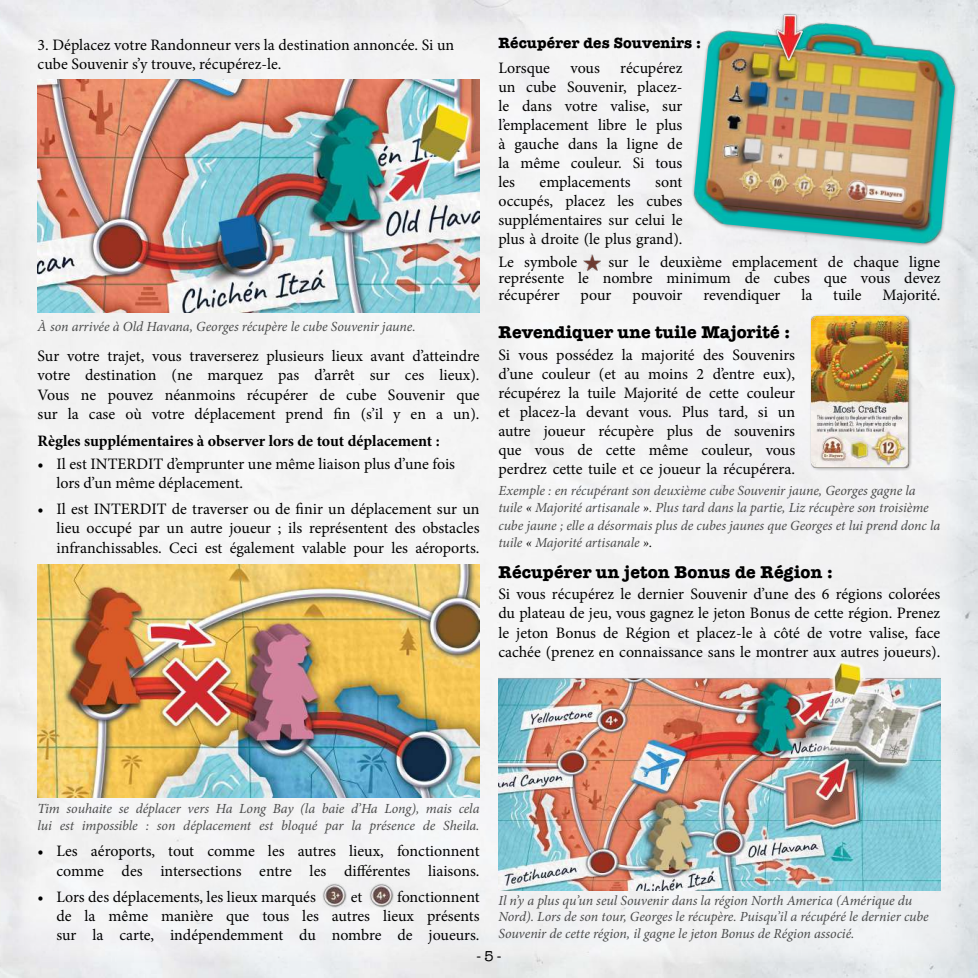
<style>
.page{position:relative;width:978px;height:978px;background:#fff}
.page>*{position:absolute;margin:0;border:0;box-sizing:border-box;transform-origin:0 0}
.t1{font:700 17.25px "American Typewriter ITC Pro";letter-spacing:.01em;color:#000}
.t2{font:15.9px/19px "Minion Pro";color:#000;text-align:justify}
.t3{font:700 15.9px "Minion Pro";letter-spacing:-.005em;color:#000}
.t4{font:700 15px "American Typewriter ITC Pro";letter-spacing:.01em;color:#000}
.t5{font:500 14.55px "American Typewriter ITC Pro";color:#000}
.t6{font:italic 13.95px/17.2px "Minion Pro";letter-spacing:-.005em;color:#4a4b4b}
.s1{color:#000}
</style>
<div class="page">
<div style="left:15px;top:15px;width:948px;height:948px;background:#f2f2f3"></div>
<img style="left:38px;top:79px;width:442px;height:234px">
<img style="left:38px;top:564px;width:442px;height:234px">
<img style="left:498px;top:658px;width:442px;height:233px">
<div style="left:809px;top:314px;width:104px;height:157px;background:#000;opacity:.4"></div>
<img style="left:812px;top:317px;width:97px;height:150px">
<img style="left:691px;top:12px;width:269px;height:233px">
<div style="left:774px;top:13px;width:32px;height:52px;background:#000;opacity:.4"></div>
<img style="left:773px;top:14px;width:32px;height:47px">
<img style="left:584px;top:254px;width:17px;height:16px">
<img style="left:370px;top:884px;width:23px;height:23px">
<img style="left:323px;top:884px;width:23px;height:23px">
<p class="t2" style="left:38px;top:35px;width:418px">3. Déplacez votre Randonneur vers la destination annoncée. Si un cube Souvenir s’y trouve, récupérez-le.</p>
<p class="t6" style="left:38px;top:318px;width:380px">À son arrivée à Old Havana, Georges récupère le cube Souvenir jaune.</p>
<p class="t2" style="left:38px;top:347px;width:443px">Sur votre trajet, vous traverserez plusieurs lieux avant d’atteindre votre destination (ne marquez pas d’arrêt sur ces lieux).<br>Vous ne pouvez néanmoins récupérer de cube Souvenir que sur la case où votre déplacement prend fin (s’il y en a un).</p>
<p class="t3" style="left:38px;top:429px;width:404px">Règles supplémentaires à observer lors de tout déplacement :</p>
<p class="t2" style="left:56px;top:454px;width:400px;text-indent:-19px">• Il est INTERDIT d’emprunter une même liaison plus d’une fois lors d’un même déplacement.</p>
<p class="t2" style="left:56px;top:500px;width:425px;text-indent:-19px">• Il est INTERDIT de traverser ou de finir un déplacement sur un lieu occupé par un autre joueur ; ils représentent des obstacles infranchissables. Ceci est également valable pour les aéroports.</p>
<p class="t4" style="left:498px;top:33px;width:204px">Récupérer des Souvenirs :</p>
<p class="t2" style="left:498px;top:58px;width:186px;text-indent:122px">récupérez un cube Souvenir, placez&shy;le dans votre valise, sur l’emplacement libre le plus à gauche dans la ligne de la même couleur. Si tous les</p>
<p class="t2" style="left:498px;top:58px;width:53px">Lorsque</p>
<p class="t2" style="left:570px;top:58px;width:31px">vous</p>
<p class="t2" style="left:540px;top:173px;width:93px">emplacements</p>
<p class="t2" style="left:498px;top:173px;width:186px;text-indent:157px">sont occupés, placez les cubes supplémentaires sur celui le plus à droite (le plus grand).</p>
<p class="t2" style="left:498px;top:254px;width:443px;line-height:16.5px;text-indent:110px">sur le deuxième emplacement de chaque ligne représente le nombre minimum de cubes que vous devez récupérer</p>
<p class="t2" style="left:498px;top:252px;width:80px">Le symbole</p>
<p class="t2" style="left:581px;top:285px;width:32px">pour</p>
<p class="t2" style="left:632px;top:285px;width:52px">pouvoir</p>
<p class="t2" style="left:703px;top:285px;width:79px">revendiquer</p>
<p class="t2" style="left:801px;top:285px;width:13px">la</p>
<p class="t2" style="left:833px;top:285px;width:30px">tuile</p>
<p class="t2" style="left:883px;top:285px;width:59px">Majorité.</p>
<p class="t1" style="left:498px;top:321px;width:293px">Revendiquer une tuile Majorité :</p>
<p class="t2" style="left:498px;top:345px;width:298px">Si vous possédez la majorité des Souvenirs d’une couleur (et au moins 2 d’entre eux), récupérez la tuile Majorité de cette couleur et placez-la devant vous. Plus tard, si un autre joueur récupère plus de souvenirs que vous de cette même couleur, vous perdrez cette tuile et ce joueur la récupérera.</p>
<p class="t6" style="left:498px;top:482px;width:443px">Exemple : en récupérant son deuxième cube Souvenir jaune, Georges gagne la tuile <span class="s1">«</span> Majorité artisanale <span class="s1">»</span>. Plus tard dans la partie, Liz récupère son troisième cube jaune ; elle a désormais plus de cubes jaunes que Georges et lui prend donc la tuile <span class="s1">«</span> Majorité artisanale <span class="s1">».</span></p>
<p class="t1" style="left:498px;top:561px;width:336px">Récupérer un jeton Bonus de Région :</p>
<p class="t2" style="left:498px;top:585px;width:444px">Si vous récupérez le dernier Souvenir d’une des 6 régions colorées du plateau de jeu, vous gagnez le jeton Bonus de cette région. Prenez le jeton Bonus de Région et placez-le à côté de votre valise, face cachée (prenez en connaissance sans le montrer aux autres joueurs).</p>
<p class="t6" style="left:38px;top:800px;width:443px">Tim souhaite se déplacer vers Ha Long Bay (la baie d’Ha Long), mais cela lui est impossible : son déplacement est bloqué par la présence de Sheila.</p>
<p class="t2" style="left:38px;top:842px;width:443px;text-align:right">• Les aéroports, tout comme les autres lieux, fonctionnent comme des intersections entre les différentes liaisons.</p>
<p class="t2" style="left:38px;top:888px;width:280px">• Lors des déplacements, les lieux marqués</p>
<p class="t2" style="left:351px;top:888px;width:13px">et</p>
<p class="t2" style="left:56px;top:888px;width:425px;text-indent:341px">fonctionnent de la même manière que tous les autres lieux présents sur la carte, indépendemment du nombre de joueurs.</p>
<p class="t6" style="left:498px;top:892px;width:432px;line-height:16.5px">Il n’y a plus qu’un seul Souvenir dans la région North America (Amérique du<br>Nord). Lors de son tour, Georges le récupère. Puisqu’il a récupéré le dernier cube<br>Souvenir de cette région, il gagne le jeton Bonus de Région associé.</p>
<p class="t5" style="left:476px;top:947px;width:27px">-5-</p>
</div>
